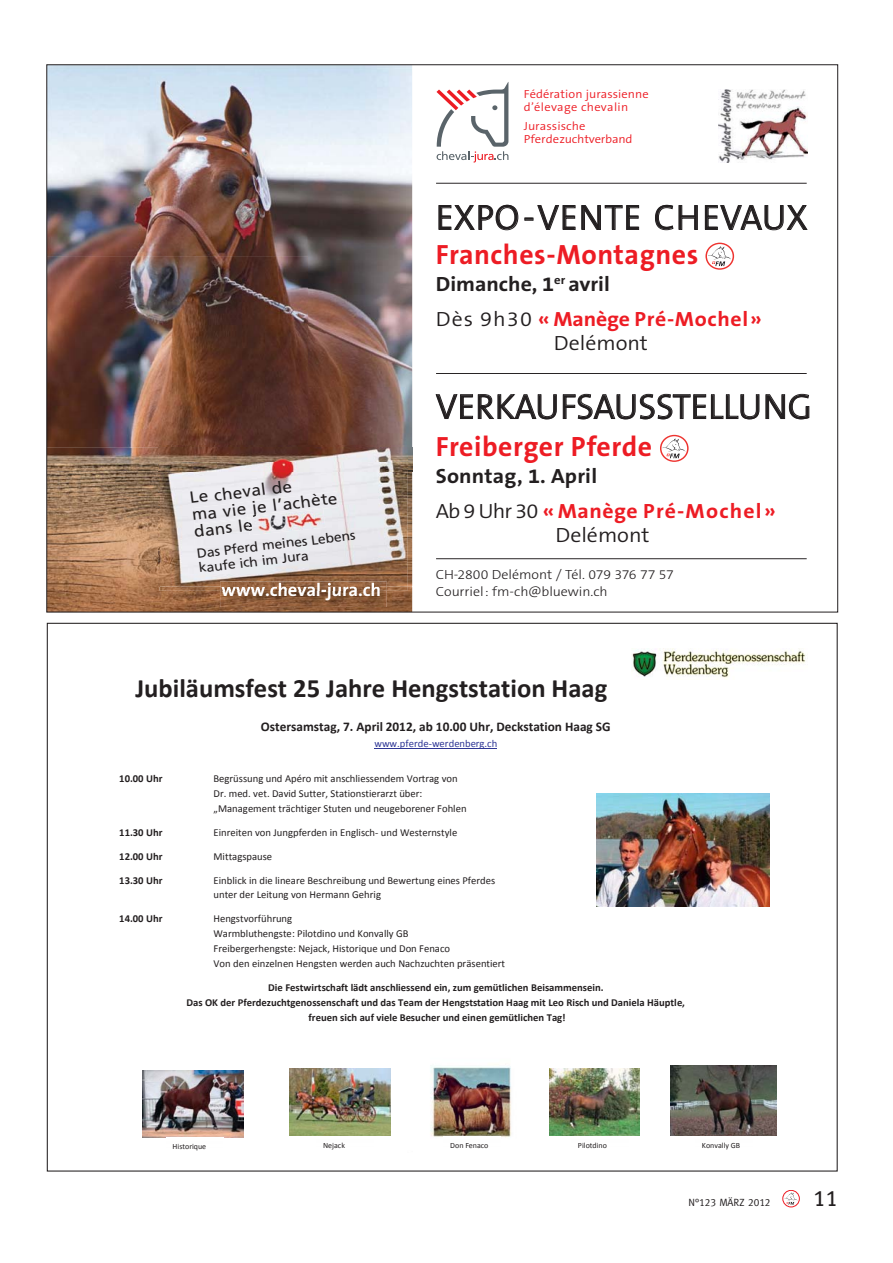
<style>
.page{position:relative;width:893px;height:1263px;background:#fff}
.page>*{position:absolute;margin:0;border:0;box-sizing:border-box;transform-origin:0 0}
.t1{font:300 35.4px "The Sans B4";color:#231f20}
.t2{font:300 35.4px "The Sans B4";letter-spacing:.02em;color:#231f20}
.t3{font:700 28.05px "The Sans B7";letter-spacing:.02em;color:#ed1c24}
.t4{font:700 26.55px "Calibri";color:#231f20}
.t5{font:22.5px "Meta Plus Book Caps";color:#231f20}
.t6{font:700 20.7px/35.8px "The Sans B7";letter-spacing:.01em;color:#ed1c24;scale:1.06 1}
.t7{font:300 20.7px "The Sans B4";color:#231f20;scale:1.06 1}
.t8{font:700 17.55px "The Sans B7";letter-spacing:-.01em;color:#fff;scale:1.06 1}
.t9{font:16.2px/17px "Frutiger";color:#231f20;scale:1.06 1}
.t10{font:700 13.35px "Calibri";color:#231f20}
.t11{font:300 13.2px/16.2px "The Sans B3";color:#231f20;scale:1.06 1}
.t12{font:13.2px/14.5px "Frutiger";color:#231f20;scale:1.06 1}
.t13{font:300 11.85px/13.2px "The Sans B4";letter-spacing:.005em;color:#ed1c24;scale:1.06 1}
.t14{font:10.65px/14.9px "Calibri";color:#231f20}
.t15{font:700 10.65px/14.9px "Calibri";color:#231f20;text-align:center}
.t16{font:10.65px "Calibri";color:#2e3695}
.t17{font:10.5px "Meta Caps";color:#231f20}
.t18{font:7.95px "Calibri";color:#231f20}
.s1{color:#231f20}
.s2{font-family:"The Sans B4";font-weight:300;color:#231f20}
</style>
<div class="page">
<div style="left:783px;top:1190px;width:16px;height:17px;border:1px solid #ed1c24;border-radius:50%"></div>
<svg style="left:784px;top:1192px;width:14px;height:13px"></svg>
<img style="left:48px;top:66px;width:364px;height:382px">
<img style="left:48px;top:448px;width:111px;height:15px">
<svg style="left:438px;top:205px;width:55px;height:25px"></svg>
<div style="left:496px;top:205px;width:22px;height:25px;border:1px solid #231f20;border-radius:50%"></div>
<svg style="left:499px;top:205px;width:140px;height:25px"></svg>
<svg style="left:655px;top:205px;width:18px;height:25px"></svg>
<svg style="left:679px;top:205px;width:19px;height:25px"></svg>
<svg style="left:705px;top:205px;width:102px;height:25px"></svg>
<svg style="left:436px;top:394px;width:121px;height:25px"></svg>
<svg style="left:563px;top:394px;width:196px;height:25px"></svg>
<svg style="left:765px;top:394px;width:44px;height:25px"></svg>
<hr style="left:436px;top:183px;width:371px;height:1px;background:#231f20">
<hr style="left:436px;top:373px;width:371px;height:1px;background:#231f20">
<hr style="left:436px;top:558px;width:371px;height:1px;background:#231f20">
<img style="left:48px;top:463px;width:364px;height:147px">
<svg style="left:436px;top:82px;width:72px;height:80px"></svg>
<img style="left:220px;top:591px;width:167px;height:16px">
<img style="left:221px;top:591px;width:159px;height:9px">
<svg style="left:705px;top:242px;width:29px;height:28px"></svg>
<div style="left:705px;top:243px;width:29px;height:27px;border:1px solid #ee3430;border-radius:50%"></div>
<svg style="left:708px;top:246px;width:23px;height:20px"></svg>
<svg style="left:660px;top:434px;width:29px;height:28px"></svg>
<div style="left:660px;top:435px;width:29px;height:27px;border:1px solid #ee3430;border-radius:50%"></div>
<svg style="left:662px;top:438px;width:24px;height:20px"></svg>
<img style="left:718px;top:89px;width:89px;height:74px">
<img style="left:159px;top:445px;width:248px;height:146px">
<img style="left:221px;top:586px;width:141px;height:5px">
<img style="left:407px;top:447px;width:6px;height:139px">
<svg style="left:407px;top:463px;width:5px;height:8px"></svg>
<svg style="left:159px;top:447px;width:1px;height:24px"></svg>
<img style="left:278px;top:583px;width:84px;height:3px">
<div style="left:193px;top:491px;width:146px;height:33px;background:#ebeaef"></div>
<img style="left:194px;top:519px;width:55px;height:18px">
<img style="left:248px;top:509px;width:77px;height:26px">
<img style="left:247px;top:508px;width:76px;height:9px">
<svg style="left:248px;top:513px;width:10px;height:18px"></svg>
<img style="left:270px;top:515px;width:16px;height:15px">
<img style="left:596px;top:793px;width:173px;height:114px">
<hr style="left:374px;top:748px;width:123px;height:1px;background:#2e3695">
<img style="left:430px;top:1066px;width:81px;height:72px">
<img style="left:142px;top:1070px;width:101px;height:67px">
<img style="left:289px;top:1068px;width:101px;height:68px">
<img style="left:550px;top:1069px;width:89px;height:67px">
<img style="left:671px;top:1065px;width:105px;height:71px">
<div style="left:443px;top:1136px;width:58px;height:19px;background:#fff"></div>
<img style="left:632px;top:649px;width:174px;height:29px">
<p class="t13" style="left:524px;top:88px;width:119px">Fédération jurassienne d’élevage chevalin</p>
<p class="t13" style="left:524px;top:120px;width:104px">Jurassische<br>Pferdezuchtverband</p>
<h3 class="t9" style="left:189px;top:491px;width:140px;rotate:-7deg">Le cheval de<br>ma vie je l’achète dans le</h3>
<p class="t12" style="left:196px;top:547px;width:152px;rotate:-7deg">Das Pferd meines Lebens kaufe ich im Jura</p>
<h3 class="t8" style="left:221px;top:581px;width:152px">www.cheval-jura.ch</h3>
<h1 class="t2" style="left:436px;top:200px;width:373px">EXPO-VENTE CHEVAUX</h1>
<h2 class="t3" style="left:436px;top:241px;width:264px">Franches-Montagnes</h2>
<h3 class="t6" style="left:436px;top:267px;width:309px"><span class="s1">Dimanche, 1</span><sup>er</sup> <span class="s1">avril<br></span><span class="s2">Dès 9h30</span> « Manège Pré-Mochel»</h3>
<h3 class="t7" style="left:554px;top:333px;width:90px">Delémont</h3>
<h1 class="t1" style="left:436px;top:389px;width:378px">VERKAUFSAUSSTELLUNG</h1>
<h2 class="t3" style="left:436px;top:433px;width:218px">Freiberger Pferde</h2>
<h3 class="t6" style="left:436px;top:459px;width:322px"><span class="s1">Sonntag, 1. April<br></span><span class="s2">Ab 9 Uhr 30</span> « Manège Pré-Mochel»</h3>
<h3 class="t7" style="left:555px;top:525px;width:90px">Delémont</h3>
<p class="t11" style="left:436px;top:568px;width:226px">CH-2800 Delémont / Tél. 079 376 77 57<br>Courriel: fm-ch@bluewin.ch</p>
<h3 class="t4" style="left:135px;top:677px;width:473px">Jubiläumsfest 25 Jahre Hengststation Haag</h3>
<p class="t10" style="left:261px;top:721px;width:351px">Ostersamstag, 7. April 2012, ab 10.00 Uhr, Deckstation Haag SG</p>
<p class="t16" style="left:374px;top:739px;width:124px">www.pferde-werdenberg.ch</p>
<p class="t15" style="left:119px;top:772px;width:45px">10.00 Uhr</p>
<p class="t14" style="left:213px;top:772px;width:255px">Begrüssung und Apéro mit anschliessendem Vortrag von<br>Dr. med. vet. David Sutter, Stationstierarzt über: „Management trächtiger Stuten und neugeborener Fohlen</p>
<p class="t15" style="left:119px;top:826px;width:45px">11.30 Uhr</p>
<p class="t14" style="left:214px;top:826px;width:245px">Einreiten von Jungpferden in Englisch- und Westernstyle</p>
<p class="t15" style="left:119px;top:850px;width:45px">12.00 Uhr</p>
<p class="t14" style="left:214px;top:850px;width:60px">Mittagspause</p>
<p class="t15" style="left:119px;top:873px;width:45px">13.30 Uhr</p>
<p class="t14" style="left:214px;top:873px;width:283px">Einblick in die lineare Beschreibung und Bewertung eines Pferdes unter der Leitung von Hermann Gehrig</p>
<p class="t15" style="left:119px;top:912px;width:45px">14.00 Uhr</p>
<p class="t14" style="left:213px;top:912px;width:293px">Hengstvorführung<br>Warmbluthengste: Pilotdino und Konvally GB<br>Freibergerhengste: Nejack, Historique und Don Fenaco<br>Von den einzelnen Hengsten werden auch Nachzuchten präsentiert</p>
<p class="t15" style="left:186px;top:981px;width:500px">Die Festwirtschaft lädt anschliessend ein, zum gemütlichen Beisammensein.<br>Das OK der Pferdezuchtgenossenschaft und das Team der Hengststation Haag mit Leo Risch und Daniela Häuptle, freuen sich auf viele Besucher und einen gemütlichen Tag!</p>
<p class="t18" style="left:173px;top:1143px;width:35px">Historique</p>
<p class="t18" style="left:323px;top:1142px;width:23px">Nejack</p>
<p class="t18" style="left:450px;top:1142px;width:40px">Don Fenaco</p>
<p class="t18" style="left:578px;top:1142px;width:30px">Pilotdino</p>
<p class="t18" style="left:702px;top:1142px;width:40px">Konvally GB</p>
<p class="t17" style="left:688px;top:1199px;width:84px">N°123 MÄRZ 2012</p>
<h3 class="t5" style="left:814px;top:1185px;width:26px">11</h3>
</div>
